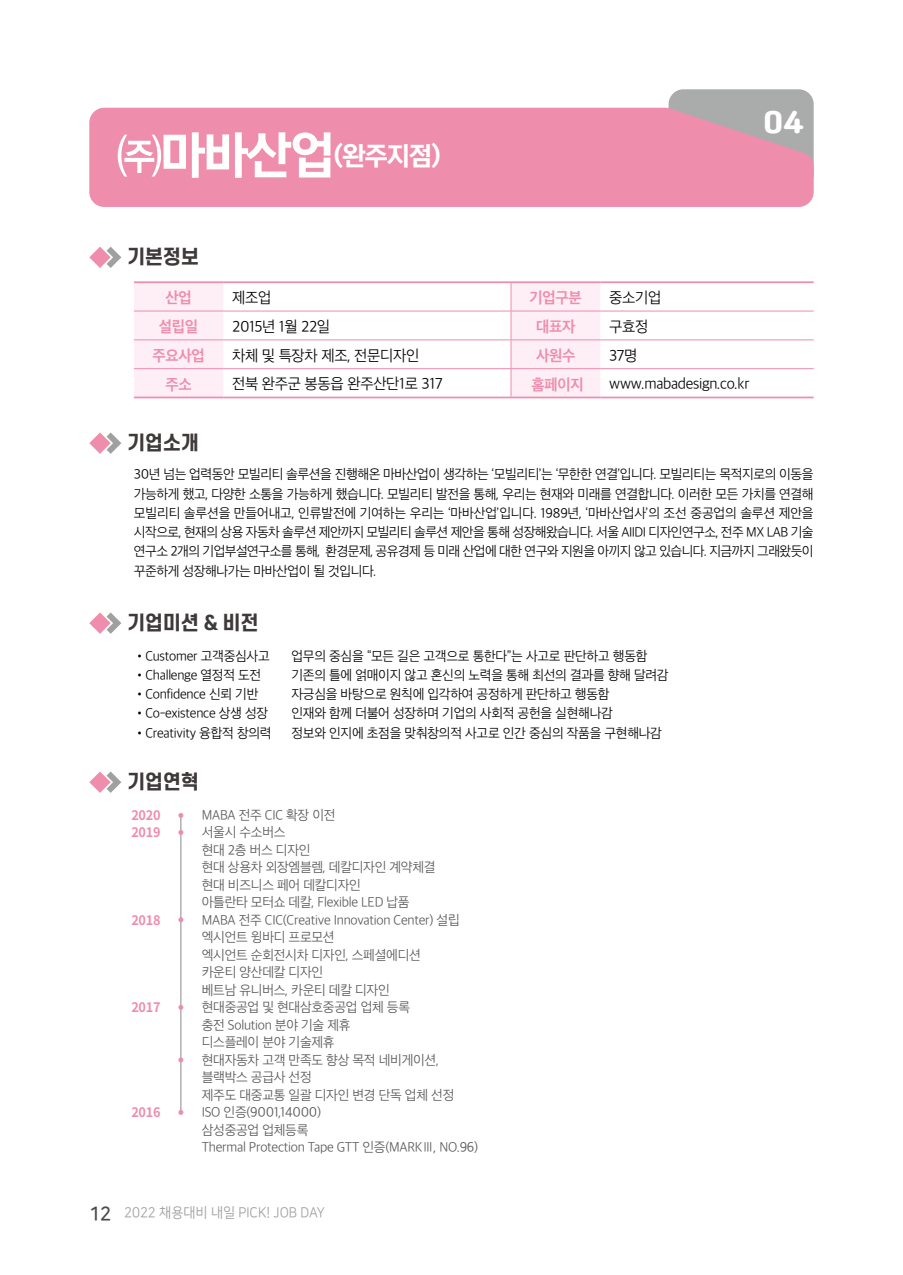
<style>
.page{position:relative;width:903px;height:1275px;background:#fff}
.page>*{position:absolute;margin:0;border:0;box-sizing:border-box;transform-origin:0 0}
.t1{font:29.75px "Cafe 24 Ssurround";color:#fff}
.t2{font:26.25px "NEXON Lv 2 Gothic OTF Bold";color:#fff}
.t3{font:800 19.25px "S Core Dream 7";letter-spacing:-.03em;color:#3e3a39}
.t4{font:14.88px "SD Gothic Neoa c Lt";letter-spacing:-.02em;color:#000}
.t5{font:14.88px "SD Gothic Neoa g Bd";letter-spacing:-.02em;color:#ef8dac}
.t6{font:14px "Nanum Square R";color:#9fa0a0;scale:.95 1}
.t7{font:13.12px/19.2px "SD Gothic Neoa c Lt";letter-spacing:-.02em;color:#000;text-align:justify}
.t8{font:13.12px/17.5px "SD Gothic Neoa c Lt";letter-spacing:-.02em;color:#595757}
.t9{font:700 13.12px/17.5px "Noto Sans KR";letter-spacing:-.02em;color:#ef8dac}
.s1{font-size:50.75px}
.s2{font-family:"Nanum Square B";font-size:19.25px;color:#4c4948}
</style>
<div class="page">
<div style="left:668px;top:89px;width:146px;height:101px;background:#aaabab;border-radius:15px"></div>
<div style="left:89px;top:108px;width:725px;height:99px;background:#ef8dac"></div>
<svg style="left:89px;top:432px;width:32px;height:22px"></svg>
<svg style="left:89px;top:612px;width:32px;height:22px"></svg>
<hr style="left:181px;top:815px;width:1px;height:297px;background:#898989">
<svg style="left:178px;top:813px;width:5px;height:5px"></svg>
<svg style="left:178px;top:830px;width:5px;height:5px"></svg>
<svg style="left:178px;top:1110px;width:5px;height:5px"></svg>
<svg style="left:178px;top:917px;width:5px;height:5px"></svg>
<svg style="left:178px;top:1005px;width:5px;height:5px"></svg>
<svg style="left:178px;top:1057px;width:5px;height:5px"></svg>
<svg style="left:89px;top:771px;width:32px;height:22px"></svg>
<svg style="left:134px;top:283px;width:466px;height:114px"></svg>
<hr style="left:134px;top:281px;width:89px;height:2px;background:#ef8dac">
<hr style="left:223px;top:281px;width:288px;height:2px;background:#ef8dac">
<hr style="left:511px;top:281px;width:89px;height:2px;background:#ef8dac">
<hr style="left:600px;top:281px;width:214px;height:2px;background:#ef8dac">
<hr style="left:134px;top:397px;width:89px;height:1px;background:#ef8dac">
<hr style="left:223px;top:397px;width:288px;height:1px;background:#ef8dac">
<hr style="left:511px;top:397px;width:89px;height:1px;background:#ef8dac">
<hr style="left:600px;top:397px;width:214px;height:1px;background:#ef8dac">
<hr style="left:134px;top:311px;width:89px;height:1px;background:#ef8dac">
<hr style="left:223px;top:311px;width:288px;height:1px;background:#ef8dac">
<hr style="left:511px;top:311px;width:89px;height:1px;background:#ef8dac">
<hr style="left:600px;top:311px;width:214px;height:1px;background:#ef8dac">
<hr style="left:134px;top:340px;width:89px;height:1px;background:#ef8dac">
<hr style="left:223px;top:340px;width:288px;height:1px;background:#ef8dac">
<hr style="left:511px;top:340px;width:89px;height:1px;background:#ef8dac">
<hr style="left:600px;top:340px;width:214px;height:1px;background:#ef8dac">
<hr style="left:134px;top:368px;width:89px;height:1px;background:#ef8dac">
<hr style="left:223px;top:368px;width:288px;height:1px;background:#ef8dac">
<hr style="left:511px;top:368px;width:89px;height:1px;background:#ef8dac">
<svg style="left:511px;top:283px;width:1px;height:114px"></svg>
<hr style="left:600px;top:368px;width:214px;height:1px;background:#ef8dac">
<svg style="left:89px;top:247px;width:32px;height:21px"></svg>
<h2 class="t2" style="left:117px;top:142px;width:326px"><span class="s1">㈜마바산업</span>(완주지점)</h2>
<h1 class="t1" style="left:763px;top:109px;width:42px">04</h1>
<h3 class="t3" style="left:127px;top:243px;width:74px">기본정보</h3>
<p class="t5" style="left:165px;top:290px;width:28px">산업</p>
<p class="t4" style="left:232px;top:290px;width:41px">제조업</p>
<p class="t5" style="left:529px;top:290px;width:54px">기업구분</p>
<p class="t4" style="left:609px;top:290px;width:54px">중소기업</p>
<p class="t5" style="left:159px;top:319px;width:41px">설립일</p>
<p class="t4" style="left:232px;top:319px;width:99px">2015년 1월 22일</p>
<p class="t5" style="left:536px;top:319px;width:41px">대표자</p>
<p class="t4" style="left:609px;top:319px;width:41px">구효정</p>
<p class="t5" style="left:152px;top:348px;width:54px">주요사업</p>
<p class="t4" style="left:232px;top:348px;width:189px">차체 및 특장차 제조, 전문디자인</p>
<p class="t5" style="left:536px;top:348px;width:41px">사원수</p>
<p class="t4" style="left:609px;top:348px;width:30px">37명</p>
<p class="t5" style="left:165px;top:377px;width:28px">주소</p>
<p class="t4" style="left:232px;top:377px;width:212px">전북 완주군 봉동읍 완주산단1로 317</p>
<p class="t5" style="left:531px;top:377px;width:54px">홈페이지</p>
<p class="t4" style="left:609px;top:377px;width:142px">www.mabadesign.co.kr</p>
<h3 class="t3" style="left:127px;top:429px;width:74px">기업소개</h3>
<p class="t7" style="left:134px;top:465px;width:681px">30년 넘는 업력동안 모빌리티 솔루션을 진행해온 마바산업이 생각하는 ‘모빌리티’는 ‘무한한 연결’입니다. 모빌리티는 목적지로의 이동을 가능하게 했고, 다양한 소통을 가능하게 했습니다. 모빌리티 발전을 통해, 우리는 현재와 미래를 연결합니다. 이러한 모든 가치를 연결해 모빌리티 솔루션을 만들어내고, 인류발전에 기여하는 우리는 ‘마바산업’입니다. 1989년, ‘마바산업사’의 조선 중공업의 솔루션 제안을 시작으로, 현재의 상용 자동차 솔루션 제안까지 모빌리티 솔루션 제안을 통해 성장해왔습니다. 서울 AIIDI 디자인연구소, 전주 MX LAB 기술 연구소 2개의 기업부설연구소를 통해, 환경문제, 공유경제 등 미래 산업에 대한 연구와 지원을 아끼지 않고 있습니다. 지금까지 그래왔듯이 꾸준하게 성장해나가는 마바산업이 될 것입니다.</p>
<h3 class="t3" style="left:127px;top:609px;width:133px">기업미션 &amp; 비전</h3>
<p class="t7" style="left:134px;top:646px;width:137px">•Customer 고객중심사고</p>
<p class="t7" style="left:291px;top:646px;width:357px">업무의 중심을 “모든 길은 고객으로 통한다”는 사고로 판단하고 행동함</p>
<p class="t7" style="left:134px;top:665px;width:129px">•Challenge 열정적 도전</p>
<p class="t7" style="left:291px;top:665px;width:379px">기존의 틀에 얽매이지 않고 혼신의 노력을 통해 최선의 결과를 향해 달려감</p>
<p class="t7" style="left:134px;top:685px;width:126px">•Confidence 신뢰 기반</p>
<p class="t7" style="left:291px;top:685px;width:320px">자긍심을 바탕으로 원칙에 입각하여 공정하게 판단하고 행동함</p>
<p class="t7" style="left:134px;top:704px;width:136px">•Co-existence 상생 성장</p>
<p class="t7" style="left:291px;top:704px;width:323px">인재와 함께 더불어 성장하며 기업의 사회적 공헌을 실현해나감</p>
<p class="t7" style="left:134px;top:723px;width:139px">•Creativity 융합적 창의력</p>
<p class="t7" style="left:291px;top:723px;width:372px">정보와 인지에 초점을 맞춰창의적 사고로 인간 중심의 작품을 구현해나감</p>
<h3 class="t3" style="left:127px;top:768px;width:74px">기업연혁</h3>
<p class="t9" style="left:131px;top:806px;width:31px">2020<br>2019</p>
<p class="t9" style="left:131px;top:911px;width:31px">2018</p>
<p class="t9" style="left:131px;top:999px;width:31px">2017</p>
<p class="t9" style="left:131px;top:1104px;width:31px">2016</p>
<p class="t8" style="left:202px;top:806px;width:278px">MABA 전주 CIC 확장 이전<br>서울시 수소버스<br>현대 2층 버스 디자인<br>현대 상용차 외장엠블렘, 데칼디자인 계약체결<br>현대 비즈니스 페어 데칼디자인<br>아틀란타 모터쇼 데칼, Flexible LED 납품<br>MABA 전주 CIC(Creative Innovation Center) 설립 엑시언트 윙바디 프로모션<br>엑시언트 순회전시차 디자인, 스페셜에디션<br>카운티 양산데칼 디자인<br>베트남 유니버스, 카운티 데칼 디자인<br>현대중공업 및 현대삼호중공업 업체 등록<br>충전 Solution 분야 기술 제휴<br>디스플레이 분야 기술제휴<br>현대자동차 고객 만족도 향상 목적 네비게이션, 블랙박스 공급사 선정<br>제주도 대중교통 일괄 디자인 변경 단독 업체 선정<br>ISO 인증(9001,14000)<br>삼성중공업 업체등록<br>Thermal Protection Tape GTT 인증(MARKⅢ, NO.96)</p>
<p class="t6" style="left:89px;top:1206px;width:249px"><span class="s2">12</span> 2022 채용대비 내일 PICK! JOB DAY</p>
</div>
